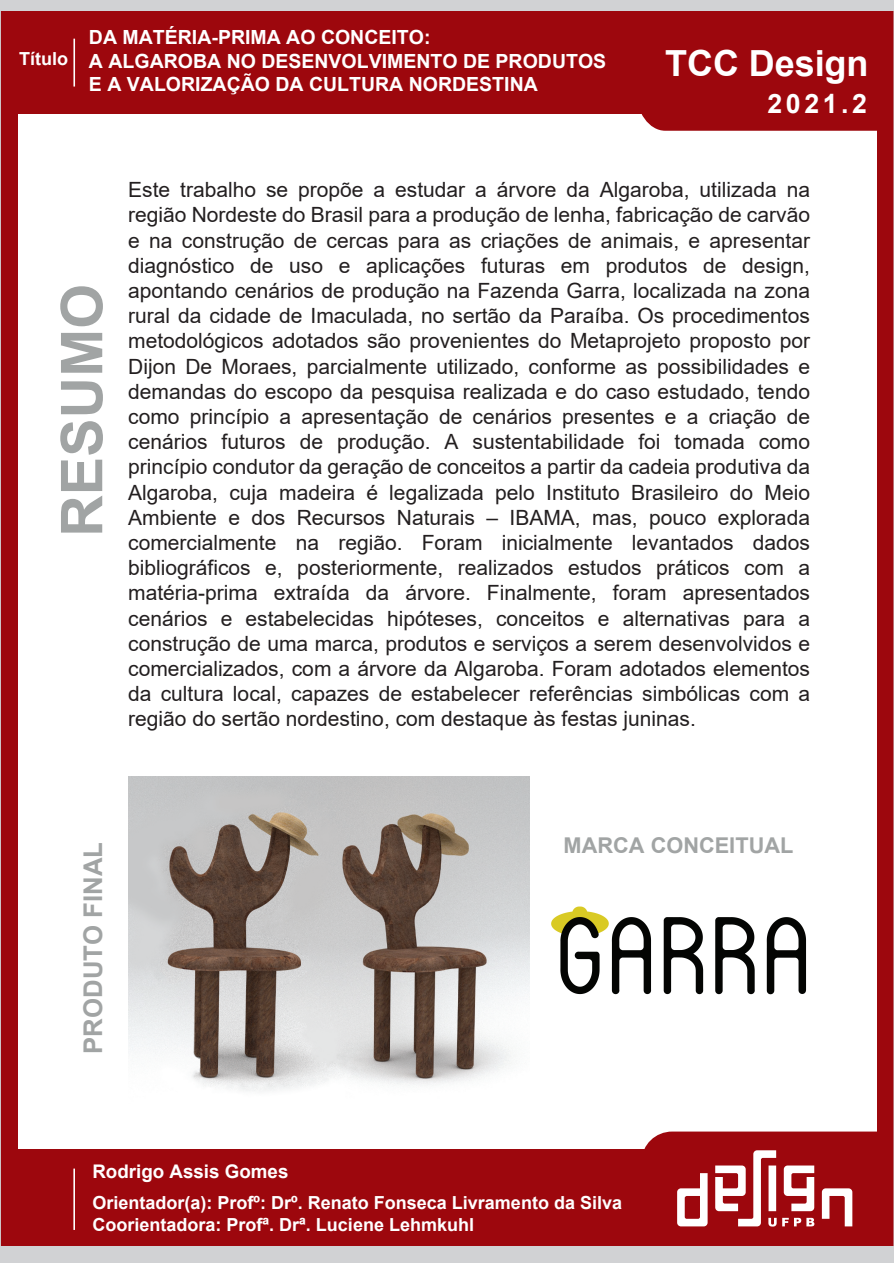
<style>
.page{position:relative;width:894px;height:1263px;background:#fff}
.page>*{position:absolute;margin:0;border:0;box-sizing:border-box;transform-origin:0 0}
.t1{font:700 57.6px "Arial";color:#a1a4a4}
.t2{font:700 36px "Arial";letter-spacing:-.005em;color:#fff}
.t3{font:700 26.7px "Arial";color:#fff}
.t4{font:700 25.72px "Arial";color:#a1a4a4}
.t5{font:700 21.75px "Arial";color:#a1a4a4}
.t6{font:21px/25.2px "Arial";color:#231f20;text-align:justify}
.t7{font:700 19.5px/23.4px "Arial";color:#fff}
.t8{font:700 18.75px "Arial";color:#fff}
.t9{font:700 18px/21.6px "Arial";color:#fff}
</style>
<div class="page">
<div style="left:0;top:0;width:893px;height:1263px;background:#9d070d"></div>
<div style="left:18px;top:115px;width:858px;height:1034px;background:#fff"></div>
<div style="left:0;top:1247px;width:893px;height:16px;background:#d1d2d4"></div>
<svg style="left:635px;top:114px;width:242px;height:17px;background:#a3181e"></svg>
<svg style="left:644px;top:1132px;width:232px;height:95px"></svg>
<div style="left:0;top:0;width:893px;height:11px;background:#d1d2d4"></div>
<hr style="left:73px;top:39px;width:2px;height:48px;background:#fff">
<hr style="left:73px;top:1169px;width:2px;height:61px;background:#fff">
<img style="left:128px;top:777px;width:401px;height:314px">
<img style="left:551px;top:906px;width:256px;height:89px">
<p class="t7" style="left:89px;top:26px;width:518px">DA MATÉRIA-PRIMA AO CONCEITO:<br>A ALGAROBA NO DESENVOLVIMENTO DE PRODUTOS<br>E A VALORIZAÇÃO DA CULTURA NORDESTINA</p>
<p class="t9" style="left:19px;top:48px;width:50px">Título</p>
<h2 class="t2" style="left:665px;top:38px;width:205px">TCC Design</h2>
<p class="t3" style="left:767px;top:85px;width:101px">2021.2</p>
<h1 class="t1" style="left:41px;top:537px;width:254px;rotate:-90deg">RESUMO</h1>
<p class="t6" style="left:128px;top:177px;width:683px">Este trabalho se propõe a estudar a árvore da Algaroba, utilizada na região Nordeste do Brasil para a produção de lenha, fabricação de carvão e na construção de cercas para as criações de animais, e apresentar diagnóstico de uso e aplicações futuras em produtos de design, apontando cenários de produção na Fazenda Garra, localizada na zona rural da cidade de Imaculada, no sertão da Paraíba. Os procedimentos metodológicos adotados são provenientes do Metaprojeto proposto por Dijon De Moraes, parcialmente utilizado, conforme as possibilidades e demandas do escopo da pesquisa realizada e do caso estudado, tendo como princípio a apresentação de cenários presentes e a criação de cenários futuros de produção. A sustentabilidade foi tomada como princípio condutor da geração de conceitos a partir da cadeia produtiva da Algaroba, cuja madeira é legalizada pelo Instituto Brasileiro do Meio Ambiente e dos Recursos Naturais – IBAMA, mas, pouco explorada comercialmente na região. Foram inicialmente levantados dados bibliográficos e, posteriormente, realizados estudos práticos com a matéria-prima extraída da árvore. Finalmente, foram apresentados cenários e estabelecidas hipóteses, conceitos e alternativas para a construção de uma marca, produtos e serviços a serem desenvolvidos e comercializados, com a árvore da Algaroba. Foram adotados elementos da cultura local, capazes de estabelecer referências simbólicas com a região do sertão nordestino, com destaque às festas juninas.</p>
<p class="t4" style="left:75px;top:1054px;width:213px;rotate:-90deg">PRODUTO FINAL</p>
<p class="t5" style="left:563px;top:830px;width:231px">MARCA CONCEITUAL</p>
<p class="t8" style="left:92px;top:1158px;width:197px">Rodrigo Assis Gomes</p>
<p class="t9" style="left:92px;top:1192px;width:531px">Orientador(a): Profº: Drº. Renato Fonseca Livramento da Silva<br>Coorientadora: Profª. Drª. Luciene Lehmkuhl</p>
</div>
